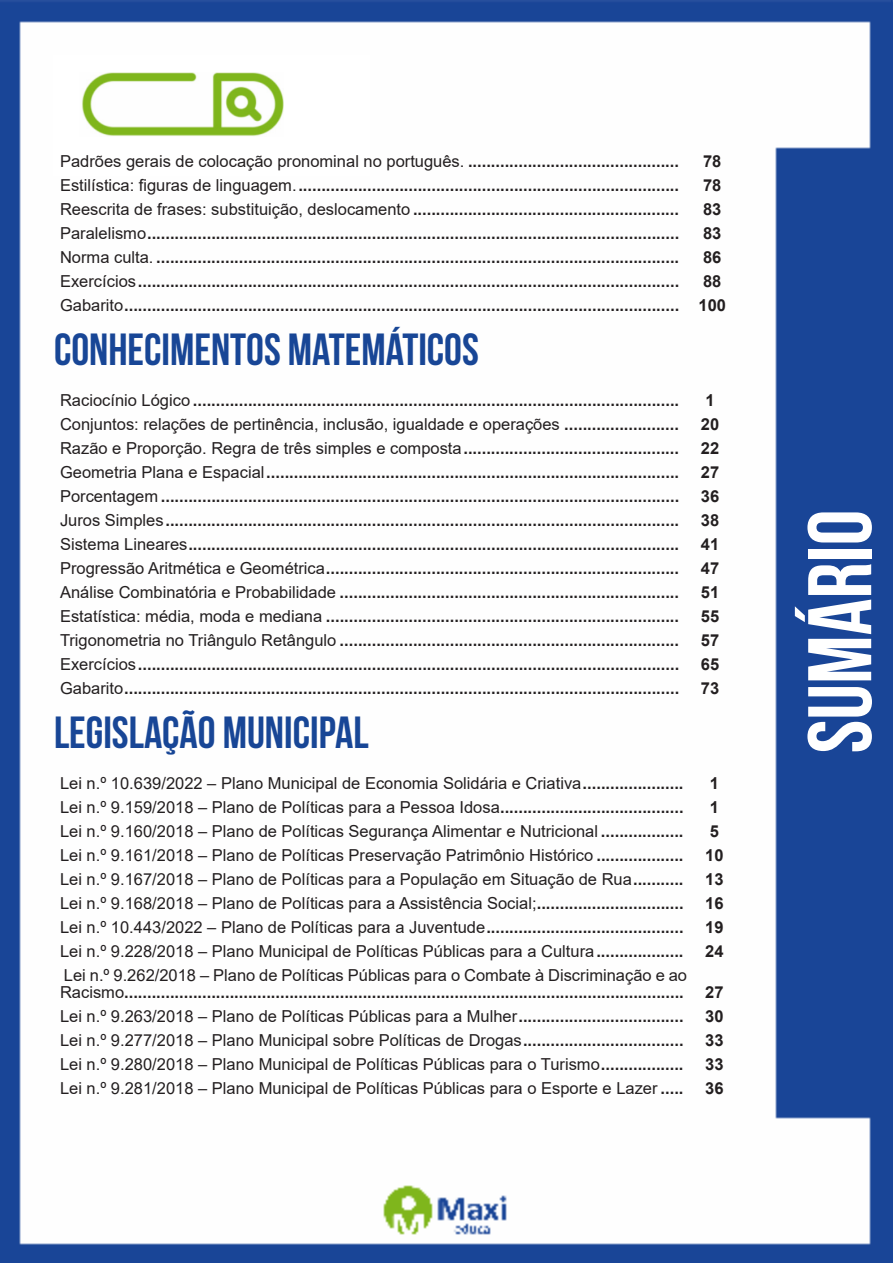
<style>
.page{position:relative;width:893px;height:1263px;background:#fff}
.page>*{position:absolute;margin:0;border:0;box-sizing:border-box;transform-origin:0 0}
.t1{font:700 90px "Bebas Neue";color:#fff}
.t2{font:700 45px "Bebas Neue";color:#184696}
.ALTERNATIVAS{font:700 16.5px/16.5px "Arial";color:#231f20}
.ALTERNATIVAS-2{font:16.5px "Arial";color:#231f20}
.INDICE{font:700 16.5px "Arial";color:#231f20}
.s1{font-weight:700}
.s2{font-weight:400}
</style>
<div class="page">
<img style="left:0;top:0;width:893px;height:1263px">
<div style="left:53px;top:55px;width:317px;height:121px;background:#fff"></div>
<img style="left:82px;top:72px;width:201px;height:64px">
<p class="ALTERNATIVAS-2" style="left:60px;top:150px;width:620px">Padrões gerais de colocação pronominal no português. <span class="s1">..............................................</span></p>
<p class="INDICE" style="left:703px;top:149px;width:20px">78</p>
<p class="ALTERNATIVAS" style="left:60px;top:177px;width:621px"><span class="s2">Estilística: figuras de linguagem.</span>...................................................................................</p>
<p class="INDICE" style="left:703px;top:173px;width:20px">78</p>
<p class="ALTERNATIVAS" style="left:60px;top:201px;width:621px"><span class="s2">Reescrita de frases: substituição, deslocamento</span> ..........................................................</p>
<p class="INDICE" style="left:703px;top:197px;width:20px">83</p>
<p class="ALTERNATIVAS" style="left:60px;top:225px;width:621px"><span class="s2">Paralelismo</span>....................................................................................................................</p>
<p class="INDICE" style="left:703px;top:221px;width:20px">83</p>
<p class="ALTERNATIVAS" style="left:60px;top:249px;width:621px"><span class="s2">Norma culta.</span> ..................................................................................................................</p>
<p class="INDICE" style="left:703px;top:245px;width:20px">86</p>
<p class="ALTERNATIVAS" style="left:60px;top:273px;width:621px"><span class="s2">Exercícios</span>......................................................................................................................</p>
<p class="INDICE" style="left:703px;top:269px;width:20px">88</p>
<p class="ALTERNATIVAS" style="left:60px;top:297px;width:621px"><span class="s2">Gabarito</span>.........................................................................................................................</p>
<p class="INDICE" style="left:698px;top:293px;width:29px">100</p>
<p class="t2" style="left:54px;top:325px;width:426px">CONHECIMENTOS MATEMÁTICOS</p>
<p class="ALTERNATIVAS" style="left:60px;top:392px;width:621px"><span class="s2">Raciocínio Lógico</span> ..........................................................................................................</p>
<p class="INDICE" style="left:705px;top:389px;width:11px">1</p>
<p class="ALTERNATIVAS-2" style="left:60px;top:413px;width:620px">Conjuntos: relações de pertinência, inclusão, igualdade e operações <span class="s1">.........................</span></p>
<p class="INDICE" style="left:701px;top:413px;width:20px">20</p>
<p class="ALTERNATIVAS" style="left:60px;top:440px;width:621px"><span class="s2">Razão e Proporção. Regra de três simples e composta</span>...............................................</p>
<p class="INDICE" style="left:701px;top:437px;width:20px">22</p>
<p class="ALTERNATIVAS" style="left:60px;top:464px;width:621px"><span class="s2">Geometria Plana e Espacial</span>..........................................................................................</p>
<p class="INDICE" style="left:701px;top:461px;width:20px">27</p>
<p class="ALTERNATIVAS" style="left:60px;top:488px;width:621px"><span class="s2">Porcentagem</span> .................................................................................................................</p>
<p class="INDICE" style="left:701px;top:485px;width:20px">36</p>
<p class="ALTERNATIVAS" style="left:60px;top:512px;width:621px"><span class="s2">Juros Simples</span>................................................................................................................</p>
<p class="INDICE" style="left:701px;top:509px;width:20px">38</p>
<p class="ALTERNATIVAS" style="left:60px;top:536px;width:621px"><span class="s2">Sistema Lineares</span>...........................................................................................................</p>
<p class="INDICE" style="left:701px;top:533px;width:20px">41</p>
<p class="ALTERNATIVAS" style="left:60px;top:560px;width:621px"><span class="s2">Progressão Aritmética e Geométrica</span>.............................................................................</p>
<p class="INDICE" style="left:701px;top:557px;width:20px">47</p>
<p class="ALTERNATIVAS" style="left:60px;top:584px;width:621px"><span class="s2">Análise Combinatória e Probabilidade</span> ..........................................................................</p>
<p class="INDICE" style="left:701px;top:581px;width:20px">51</p>
<p class="ALTERNATIVAS" style="left:60px;top:608px;width:621px"><span class="s2">Estatística: média, moda e mediana</span> .............................................................................</p>
<p class="INDICE" style="left:701px;top:605px;width:20px">55</p>
<p class="ALTERNATIVAS" style="left:60px;top:632px;width:621px"><span class="s2">Trigonometria no Triângulo Retângulo</span> ..........................................................................</p>
<p class="INDICE" style="left:701px;top:629px;width:20px">57</p>
<p class="ALTERNATIVAS" style="left:60px;top:656px;width:621px"><span class="s2">Exercícios</span>......................................................................................................................</p>
<p class="INDICE" style="left:701px;top:653px;width:20px">65</p>
<p class="ALTERNATIVAS" style="left:60px;top:680px;width:621px"><span class="s2">Gabarito</span>.........................................................................................................................</p>
<p class="INDICE" style="left:701px;top:677px;width:20px">73</p>
<p class="t2" style="left:54px;top:708px;width:316px">LEGISLAÇÃO MUNICIPAL</p>
<p class="ALTERNATIVAS-2" style="left:60px;top:772px;width:625px">Lei n.º 10.639/2022 – Plano Municipal de Economia Solidária e Criativa<span class="s1">......................</span></p>
<p class="INDICE" style="left:710px;top:772px;width:11px">1</p>
<p class="ALTERNATIVAS-2" style="left:60px;top:796px;width:625px">Lei n.º 9.159/2018 – Plano de Políticas para a Pessoa Idosa<span class="s1">........................................</span></p>
<p class="INDICE" style="left:710px;top:796px;width:11px">1</p>
<p class="ALTERNATIVAS-2" style="left:60px;top:820px;width:625px">Lei n.º 9.160/2018 – Plano de Políticas Segurança Alimentar e Nutricional <span class="s1">..................</span></p>
<p class="INDICE" style="left:710px;top:820px;width:11px">5</p>
<p class="ALTERNATIVAS-2" style="left:60px;top:844px;width:625px">Lei n.º 9.161/2018 – Plano de Políticas Preservação Patrimônio Histórico <span class="s1">...................</span></p>
<p class="INDICE" style="left:705px;top:844px;width:20px">10</p>
<p class="ALTERNATIVAS-2" style="left:60px;top:868px;width:625px">Lei n.º 9.167/2018 – Plano de Políticas para a População em Situação de Rua<span class="s1">...........</span></p>
<p class="INDICE" style="left:705px;top:868px;width:20px">13</p>
<p class="ALTERNATIVAS-2" style="left:60px;top:892px;width:625px">Lei n.º 9.168/2018 – Plano de Políticas para a Assistência Social;<span class="s1">................................</span></p>
<p class="INDICE" style="left:705px;top:892px;width:20px">16</p>
<p class="ALTERNATIVAS-2" style="left:60px;top:916px;width:625px">Lei n.º 10.443/2022 – Plano de Políticas para a Juventude<span class="s1">...........................................</span></p>
<p class="INDICE" style="left:705px;top:916px;width:20px">19</p>
<p class="ALTERNATIVAS-2" style="left:60px;top:940px;width:625px">Lei n.º 9.228/2018 – Plano Municipal de Políticas Públicas para a Cultura<span class="s1">...................</span></p>
<p class="INDICE" style="left:705px;top:940px;width:20px">24</p>
<p class="ALTERNATIVAS" style="left:60px;top:967px;width:629px"><span class="s2">Lei n.º 9.262/2018 – Plano de Políticas Públicas para o Combate à Discriminação e ao<br>Racismo</span>..........................................................................................................................</p>
<p class="INDICE" style="left:705px;top:980px;width:20px">27</p>
<p class="ALTERNATIVAS-2" style="left:60px;top:1005px;width:625px">Lei n.º 9.263/2018 – Plano de Políticas Públicas para a Mulher<span class="s1">....................................</span></p>
<p class="INDICE" style="left:705px;top:1004px;width:20px">30</p>
<p class="ALTERNATIVAS-2" style="left:60px;top:1029px;width:625px">Lei n.º 9.277/2018 – Plano Municipal sobre Políticas de Drogas<span class="s1">...................................</span></p>
<p class="INDICE" style="left:705px;top:1028px;width:20px">33</p>
<p class="ALTERNATIVAS-2" style="left:60px;top:1053px;width:625px">Lei n.º 9.280/2018 – Plano Municipal de Políticas Públicas para o Turismo<span class="s1">..................</span></p>
<p class="INDICE" style="left:705px;top:1052px;width:20px">33</p>
<p class="ALTERNATIVAS-2" style="left:60px;top:1077px;width:625px">Lei n.º 9.281/2018 – Plano Municipal de Políticas Públicas para o Esporte e Lazer <span class="s1">.....</span></p>
<p class="INDICE" style="left:705px;top:1076px;width:20px">36</p>
<h1 class="t1" style="left:791px;top:753px;width:245px;rotate:-90deg">SUMÁRIO</h1>
</div>
